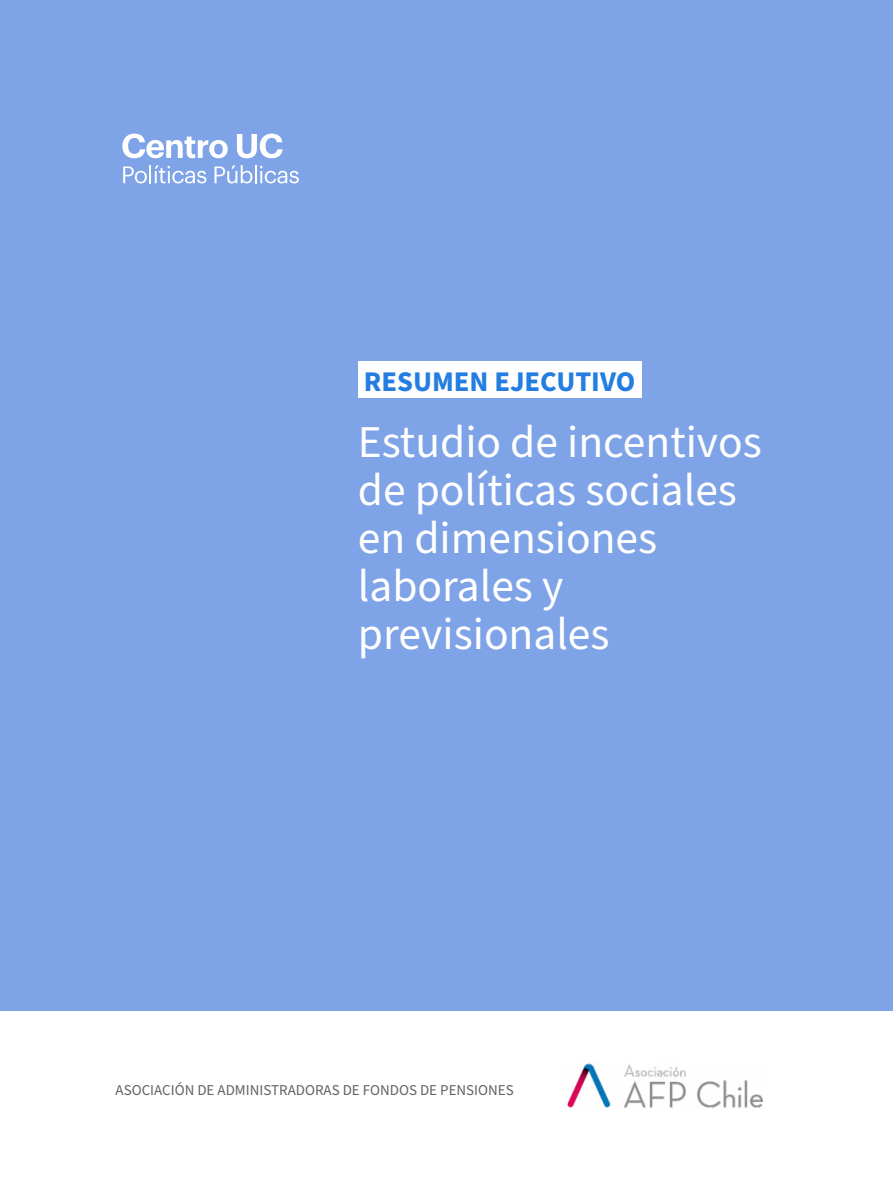
<style>
.page{position:relative;width:893px;height:1187px;background:#fff}
.page>*{position:absolute;margin:0;border:0;box-sizing:border-box;transform-origin:0 0}
.t1{font:45.45px/48px "Source Sans Pro";color:#fff}
.t2{font:700 28.5px "Source Sans Pro";color:#247de1}
.t3{font:15px "Source Sans Pro";color:#646363}
</style>
<div class="page">
<div style="left:0;top:0;width:893px;height:1010px;background:#7fa3e7"></div>
<img style="left:567px;top:1063px;width:195px;height:45px">
<svg style="left:122px;top:134px;width:106px;height:24px"></svg>
<svg style="left:237px;top:134px;width:46px;height:24px"></svg>
<svg style="left:123px;top:165px;width:83px;height:18px"></svg>
<svg style="left:214px;top:165px;width:85px;height:18px"></svg>
<div style="left:358px;top:361px;width:283px;height:37px;background:#fff"></div>
<p class="t2" style="left:364px;top:362px;width:273px">RESUMEN EJECUTIVO</p>
<p class="t1" style="left:358px;top:419px;width:405px">Estudio de incentivos de políticas sociales en dimensiones laborales y previsionales</p>
<p class="t3" style="left:116px;top:1079px;width:400px">ASOCIACIÓN DE ADMINISTRADORAS DE FONDOS DE PENSIONES</p>
</div>
